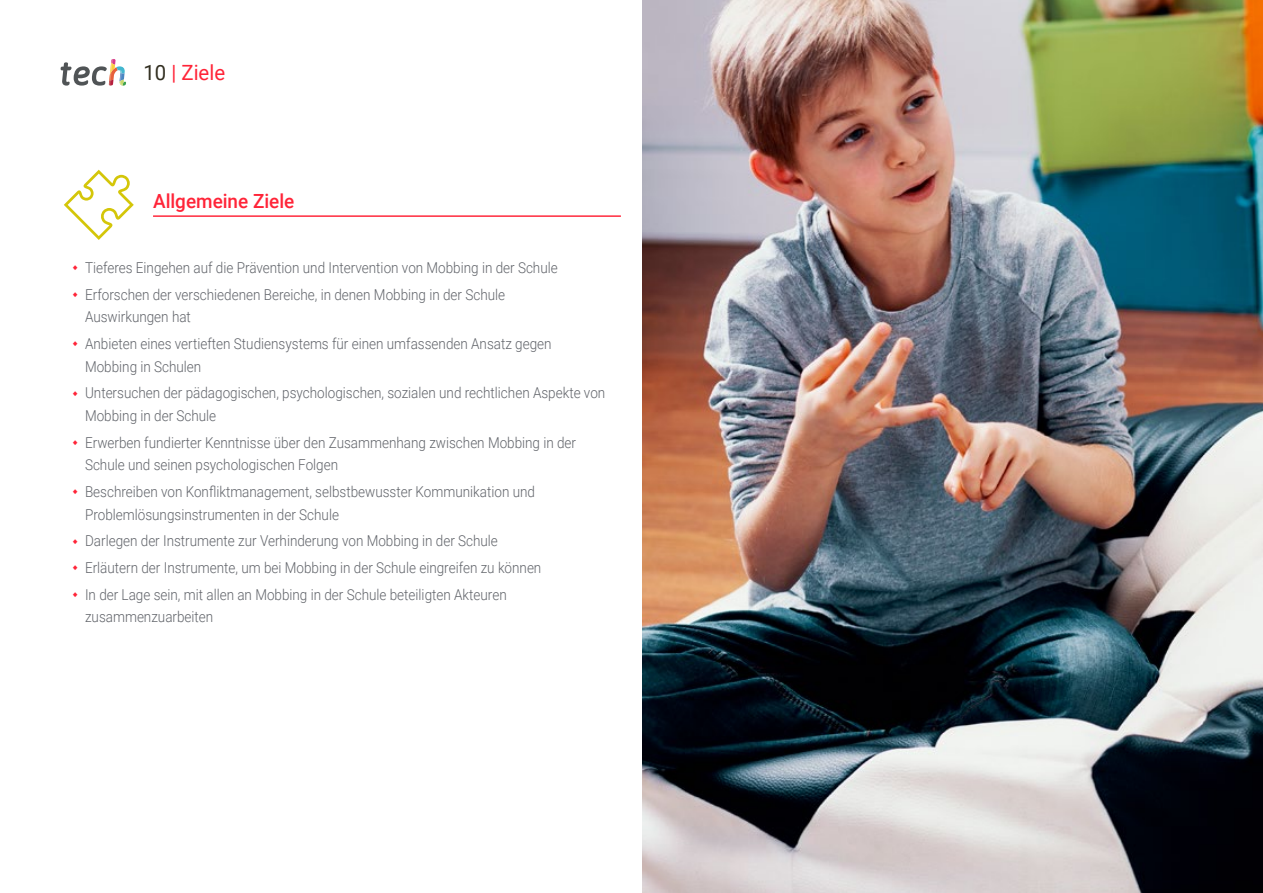
<style>
.page{position:relative;width:1263px;height:893px;background:#fff}
.page>*{position:absolute;margin:0;border:0;box-sizing:border-box;transform-origin:0 0}
.t1{font:21px "Roboto";color:#ff2438}
.t2{font:500 19.5px "Roboto";color:#ff2438}
.t3{font:300 15px/26.7px "Roboto";color:#61646a;scale:.9 1}
.s1{color:#312e20}
</style>
<div class="page">
<img style="left:642px;top:0;width:621px;height:893px">
<hr style="left:153px;top:216px;width:468px;height:1px;background:#ff2438">
<svg style="left:64px;top:170px;width:70px;height:70px"></svg>
<svg style="left:61px;top:59px;width:65px;height:27px"></svg>
<h1 class="t1" style="left:144px;top:57px;width:83px"><span class="s1">10</span> | Ziele</h1>
<h2 class="t2" style="left:153px;top:187px;width:143px">Allgemeine Ziele</h2>
<p class="t3" style="left:85px;top:254px;width:527px">Tieferes Eingehen auf die Prävention und Intervention von Mobbing in der Schule<br>Erforschen der verschiedenen Bereiche, in denen Mobbing in der Schule</p>
<p class="t3" style="left:85px;top:303px;width:520px">Auswirkungen hat<br>Anbieten eines vertieften Studiensystems für einen umfassenden Ansatz gegen</p>
<p class="t3" style="left:85px;top:352px;width:580px">Mobbing in Schulen<br>Untersuchen der pädagogischen, psychologischen, sozialen und rechtlichen Aspekte von</p>
<p class="t3" style="left:85px;top:402px;width:547px">Mobbing in der Schule<br>Erwerben fundierter Kenntnisse über den Zusammenhang zwischen Mobbing in der</p>
<p class="t3" style="left:85px;top:451px;width:501px">Schule und seinen psychologischen Folgen<br>Beschreiben von Konfliktmanagement, selbstbewusster Kommunikation und</p>
<p class="t3" style="left:85px;top:500px;width:508px">Problemlösungsinstrumenten in der Schule<br>Darlegen der Instrumente zur Verhinderung von Mobbing in der Schule Erläutern der Instrumente, um bei Mobbing in der Schule eingreifen zu können In der Lage sein, mit allen an Mobbing in der Schule beteiligten Akteuren</p>
<p class="t3" style="left:85px;top:603px;width:144px">zusammenzuarbeiten</p>
</div>
